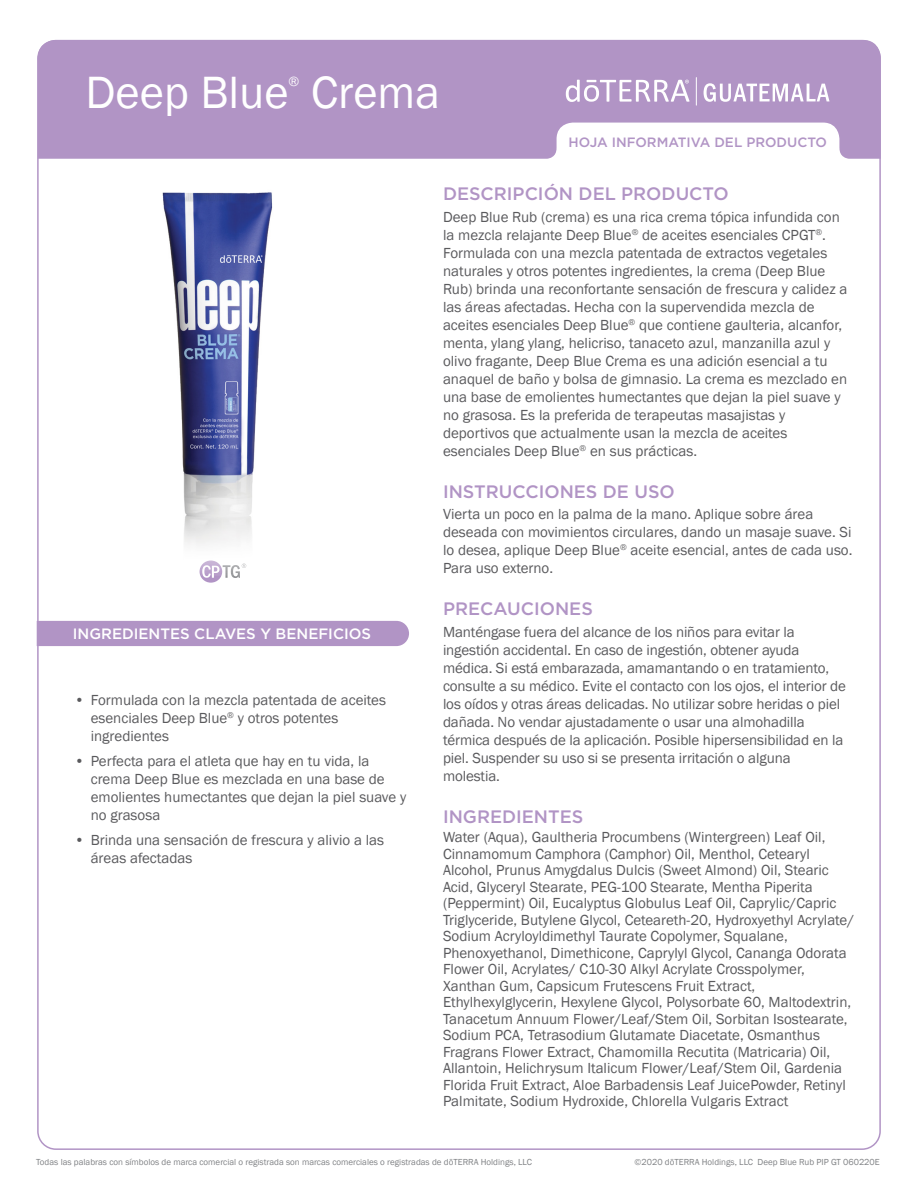
<style>
.page{position:relative;width:918px;height:1188px;background:#fff}
.page>*{position:absolute;margin:0;border:0;box-sizing:border-box;transform-origin:0 0}
.Main_H1{font:46.5px "Franklin Gothic";color:#fff}
.Purple_Headers{font:500 18px "Gotham";color:#b194c5}
.Body{font:15px/18px "Franklin Gothic";color:#5a5a5d}
.t1{font:500 15px "Gotham";color:#fff}
.Main_H1-2{font:13.95px "Franklin Gothic";color:#fff}
.t2{font:500 13.5px "Gotham";color:#b194c5}
.t3{font:9px "Franklin Gothic";color:#808285}
</style>
<div class="page">
<svg style="left:38px;top:40px;width:843px;height:119px;background:#b99fcb"></svg>
<svg style="left:704px;top:83px;width:126px;height:19px"></svg>
<svg style="left:566px;top:80px;width:124px;height:22px"></svg>
<svg style="left:696px;top:77px;width:1px;height:29px"></svg>
<div style="left:37px;top:621px;width:372px;height:25px;background:#b194c5"></div>
<svg style="left:200px;top:576px;width:40px;height:7px"></svg>
<img style="left:162px;top:192px;width:111px;height:384px">
<p class="Main_H1" style="left:85px;top:64px;width:205px">Deep Blue</p>
<p class="Main_H1-2" style="left:289px;top:73px;width:12px">®</p>
<p class="Main_H1" style="left:311px;top:64px;width:130px">Crema</p>
<p class="t2" style="left:568px;top:134px;width:260px">HOJA INFORMATIVA DEL PRODUCTO</p>
<p class="t1" style="left:73px;top:624px;width:300px">INGREDIENTES CLAVES Y BENEFICIOS</p>
<p class="Body" style="left:91px;top:692px;width:297px;text-indent:-16px">• Formulada con la mezcla patentada de aceites esenciales Deep Blue<sup>®</sup> y otros potentes ingredientes</p>
<p class="Body" style="left:91px;top:752px;width:317px;text-indent:-16px">• Perfecta para el atleta que hay en tu vida, la crema Deep Blue es mezclada en una base de emolientes humectantes que dejan la piel suave y no grasosa</p>
<p class="Body" style="left:91px;top:831px;width:295px;text-indent:-16px">• Brinda una sensación de frescura y alivio a las áreas afectadas</p>
<p class="Purple_Headers" style="left:443px;top:182px;width:287px">DESCRIPCIÓN DEL PRODUCTO</p>
<p class="Body" style="left:443px;top:208px;width:406px">Deep Blue Rub (crema) es una rica crema tópica infundida con la mezcla relajante Deep Blue<sup>®</sup> de aceites esenciales CPGT<sup>®</sup>.<br>Formulada con una mezcla patentada de extractos vegetales naturales y otros potentes ingredientes, la crema (Deep Blue Rub) brinda una reconfortante sensación de frescura y calidez a las áreas afectadas. Hecha con la supervendida mezcla de aceites esenciales Deep Blue<sup>®</sup> que contiene gaulteria, alcanfor, menta, ylang ylang, helicriso, tanaceto azul, manzanilla azul y olivo fragante, Deep Blue Crema es una adición esencial a tu anaquel de baño y bolsa de gimnasio. La crema es mezclado en una base de emolientes humectantes que dejan la piel suave y no grasosa. Es la preferida de terapeutas masajistas y deportivos que actualmente usan la mezcla de aceites esenciales Deep Blue<sup>®</sup> en sus prácticas.</p>
<p class="Purple_Headers" style="left:443px;top:480px;width:233px">INSTRUCCIONES DE USO</p>
<p class="Body" style="left:443px;top:505px;width:411px">Vierta un poco en la palma de la mano. Aplique sobre área deseada con movimientos circulares, dando un masaje suave. Si lo desea, aplique Deep Blue<sup>®</sup> aceite esencial, antes de cada uso.<br>Para uso externo.</p>
<p class="Purple_Headers" style="left:443px;top:597px;width:151px">PRECAUCIONES</p>
<p class="Body" style="left:443px;top:623px;width:404px">Manténgase fuera del alcance de los niños para evitar la ingestión accidental. En caso de ingestión, obtener ayuda médica. Si está embarazada, amamantando o en tratamiento, consulte a su médico. Evite el contacto con los ojos, el interior de los oídos y otras áreas delicadas. No utilizar sobre heridas o piel dañada. No vendar ajustadamente o usar una almohadilla térmica después de la aplicación. Posible hipersensibilidad en la piel. Suspender su uso si se presenta irritación o alguna molestia.</p>
<p class="Purple_Headers" style="left:443px;top:804px;width:142px">INGREDIENTES</p>
<p class="Body" style="left:443px;top:829px;width:413px;line-height:16.5px">Water (Aqua), Gaultheria Procumbens (Wintergreen) Leaf Oil, Cinnamomum Camphora (Camphor) Oil, Menthol, Cetearyl Alcohol, Prunus Amygdalus Dulcis (Sweet Almond) Oil, Stearic Acid, Glyceryl Stearate, PEG-100 Stearate, Mentha Piperita (Peppermint) Oil, Eucalyptus Globulus Leaf Oil, Caprylic/Capric Triglyceride, Butylene Glycol, Ceteareth-20, Hydroxyethyl Acrylate/ Sodium Acryloyldimethyl Taurate Copolymer, Squalane, Phenoxyethanol, Dimethicone, Caprylyl Glycol, Cananga Odorata Flower Oil, Acrylates/ C10-30 Alkyl Acrylate Crosspolymer, Xanthan Gum, Capsicum Frutescens Fruit Extract, Ethylhexylglycerin, Hexylene Glycol, Polysorbate 60, Maltodextrin, Tanacetum Annuum Flower/Leaf/Stem Oil, Sorbitan Isostearate, Sodium PCA, Tetrasodium Glutamate Diacetate, Osmanthus Fragrans Flower Extract, Chamomilla Recutita (Matricaria) Oil, Allantoin, Helichrysum Italicum Flower/Leaf/Stem Oil, Gardenia Florida Fruit Extract, Aloe Barbadensis Leaf JuicePowder, Retinyl Palmitate, Sodium Hydroxide, Chlorella Vulgaris Extract</p>
<p class="t3" style="left:36px;top:1156px;width:497px">Todas las palabras con símbolos de marca comercial o registrada son marcas comerciales o registradas de dōTERRA Holdings, LLC</p>
<p class="t3" style="left:635px;top:1156px;width:247px">©2020 dōTERRA Holdings, LLC Deep Blue Rub PIP GT 060220E</p>
</div>
